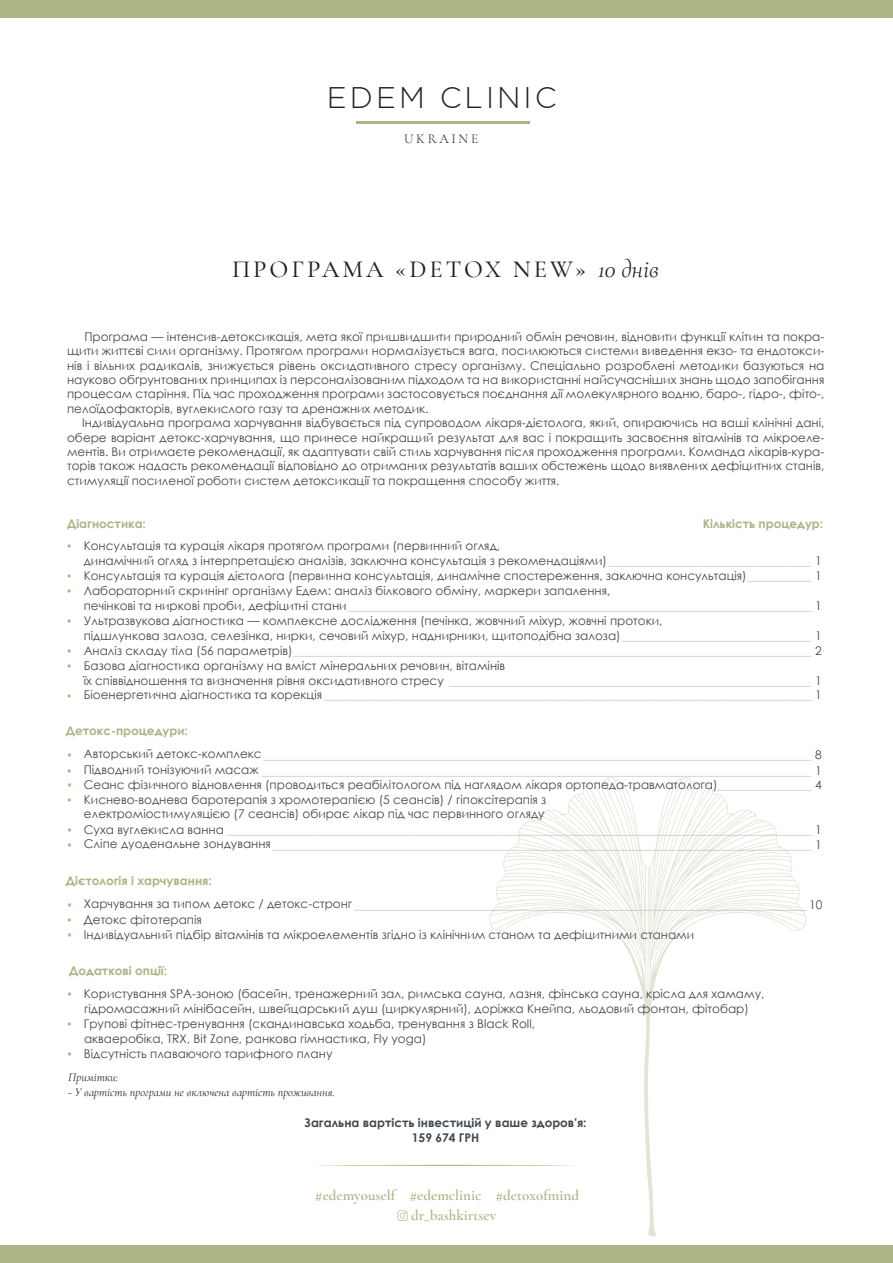
<style>
.page{position:relative;width:893px;height:1263px;background:#fff}
.page>*{position:absolute;margin:0;border:0;box-sizing:border-box;transform-origin:0 0}
.t1{font:300 29.7px "Gotham Pro";letter-spacing:.1em;color:#231f20}
.t2{font:500 24.6px "Cormorant Garamond";letter-spacing:.12em;color:#231f20}
.t3{font:600 15px/19.8px "Cormorant Garamond";color:#abb485}
.t4{font:300 13.5px "Cormorant Garamond";letter-spacing:.2em;color:#231f20}
.t5{font:12px/14.4px "Century Gothic";color:#41494e}
.t6{font:12px/15px "Century Gothic";color:#b5bbc0;text-align:right;scale:1.06 1}
.t7{font:12px "Century Gothic";color:#b5bbc0;scale:.17 1}
.t8{font:12px "Century Gothic";color:#b5bbc0;scale:.77 1}
.t9{font:12px "Century Gothic";color:#b5bbc0;scale:.91 1}
.t10{font:12px "Century Gothic";color:#b5bbc0;scale:1.1 1}
.t11{font:12px/15px "Century Gothic";color:#b5bbc0;scale:1.45 1}
.t12{font:700 12px "Century Gothic";color:#abb485}
.t13{font:italic 12px "Cormorant Garamond";color:#231f20}
.t14{font:700 12px/14.4px "Century Gothic";color:#41494e;text-align:center}
.s1{font-weight:400;font-style:italic}
.s2{font-weight:700;color:#abb485}
.s3{color:#b5bbc0}
.s4{color:#41494e}
</style>
<div class="page">
<svg style="left:489px;top:777px;width:317px;height:460px"></svg>
<hr style="left:356px;top:121px;width:174px;height:3px;background:#abb485">
<div style="left:0;top:1245px;width:893px;height:18px;background:#abb485"></div>
<div style="left:0;top:0;width:893px;height:17px;background:#abb485"></div>
<svg style="left:318px;top:1165px;width:261px;height:1px"></svg>
<svg style="left:397px;top:1210px;width:11px;height:11px"></svg>
<h1 class="t1" style="left:327px;top:82px;width:231px">EDEM CLINIC</h1>
<p class="t4" style="left:404px;top:130px;width:76px">UKRAINE</p>
<h2 class="t2" style="left:232px;top:254px;width:429px">ПРОГРАМА «DETOX NEW» <span class="s1">10 днів</span></h2>
<p class="t5" style="left:67px;top:329px;width:759px;text-align:justify;text-indent:17px">Програма — інтенсив-детоксикація, мета якої пришвидшити природний обмін речовин, відновити функції клітин та покра&shy;щити життєві сили організму. Протягом програми нормалізується вага, посилюються системи виведення екзо- та ендотокси&shy;нів і вільних радикалів, знижується рівень оксидативного стресу організму. Спеціально розроблені методики базуються на науково обґрунтованих принципах із персоналізованим підходом та на використанні найсучасніших знань щодо запобігання процесам старіння. Під час проходження програми застосовується поєднання дії молекулярного водню, баро-, гідро-, фіто-, пелоїдофакторів, вуглекислого газу та дренажних методик.</p>
<p class="t5" style="left:67px;top:415px;width:759px;text-align:justify;text-indent:15px">Індивідуальна програма харчування відбувається під супроводом лікаря-дієтолога, який, опираючись на ваші клінічні дані, обере варіант детокс-харчування, що принесе найкращий результат для вас і покращить засвоєння вітамінів та мікроеле&shy;ментів. Ви отримаєте рекомендації, як адаптувати свій стиль харчування після проходження програми. Команда лікарів-кура&shy;торів також надасть рекомендації відповідно до отриманих результатів ваших обстежень щодо виявлених дефіцитних станів, стимуляції посиленої роботи систем детоксикації та покращення способу життя.</p>
<p class="t12" style="left:67px;top:514px;width:80px">Діагностика:</p>
<p class="t12" style="left:703px;top:514px;width:122px">Кількість процедур:</p>
<p class="t5" style="left:84px;top:538px;width:740px;line-height:15px;text-indent:-16px"><span class="s2">▪</span> Консультація та курація лікаря протягом програми (первинний огляд,<br>динамічний огляд з інтерпретацією аналізів, заключна консультація з рекомендаціями)<span class="s3">___________________________________________________________________________________</span> 1</p>
<p class="t5" style="left:67px;top:569px;width:756px"><span class="s2">▪</span> Консультація та курація дієтолога (первинна консультація, динамічне спостереження, заключна консультація)<span class="s3">______________________________________________________________________________________________</span> 1</p>
<p class="t5" style="left:84px;top:583px;width:739px;line-height:15px;text-indent:-16px"><span class="s2">▪</span> Лабораторний скринінг організму Едем: аналіз білкового обміну, маркери запалення,<br>печінкові та ниркові проби, дефіцитні стани <span class="s3">_______________________________________________</span> 1</p>
<p class="t5" style="left:84px;top:613px;width:740px;line-height:15px;text-indent:-16px"><span class="s2">▪</span> Ультразвукова діагностика — комплексне дослідження (печінка, жовчний міхур, жовчні протоки,<br>підшлункова залоза, селезінка, нирки, сечовий міхур, наднирники, щитоподібна залоза) <span class="s3">____________________________________________________________________________________________</span> 1</p>
<p class="t11" style="left:67px;top:643px;width:522px"><span class="s2">▪</span> <span class="s4">Аналіз складу тіла (56 параметрів)</span>____________________________________________________________ <span class="s4">2 </span><span class="s2">▪</span></p>
<p class="t12" style="left:67px;top:686px;width:6px">▪</p>
<p class="t5" style="left:84px;top:658px;width:740px;line-height:15px">Базова діагностика організму на вміст мінеральних речовин, вітамінів<br>їх співвідношення та визначення рівня оксидативного стресу <span class="s3">__________________________________________________________________________________________________________</span> 1</p>
<p class="t8" style="left:84px;top:686px;width:960px"><span class="s4">Біоенергетична діагностика та корекція</span>__________________________________________________________________________________________________________ <span class="s4">1</span></p>
<p class="t12" style="left:66px;top:721px;width:124px">Детокс-процедури:</p>
<p class="t10" style="left:67px;top:746px;width:687px"><span class="s2">▪</span> <span class="s4">Авторський детокс-комплекс</span> ___________________________________________________________________________________ <span class="s4">8</span></p>
<p class="t7" style="left:67px;top:776px;width:4440px"><span class="s2">▪</span> <span class="s4">Сеанс фізичного відновлення (проводиться реабілітологом під наглядом лікаря ортопеда-травматолога)</span>______________________________________________________________________________________________ <span class="s4">4</span></p>
<p class="t5" style="left:67px;top:792px;width:480px;text-align:right"><span class="s2">▪</span> Киснево-воднева баротерапія з хромотерапією (5 сеансів) / гіпоксітерапія з електроміостимуляцією (7 сеансів) обирає лікар під час первинного огляду</p>
<p class="t6" style="left:67px;top:822px;width:713px"><span class="s2">▪</span> <span class="s4">Суха вуглекисла ванна</span> ____________________________________________________________________________________________ <span class="s4">1<br>Сліпе дуоденальне зондування</span> ____________________________________________________________________________________________ <span class="s4">1</span></p>
<p class="t12" style="left:67px;top:835px;width:6px">▪</p>
<p class="t12" style="left:66px;top:871px;width:148px">Дієтологія і харчування:</p>
<p class="t9" style="left:67px;top:896px;width:831px"><span class="s2">▪</span> <span class="s4">Харчування за типом детокс / детокс-стронг</span> ___________________________________________________________________________________ <span class="s4">10</span></p>
<p class="t5" style="left:67px;top:912px;width:136px"><span class="s2">▪</span> Детокс фітотерапія</p>
<p class="t5" style="left:67px;top:927px;width:628px"><span class="s2">▪</span> Індивідуальний підбір вітамінів та мікроелементів згідно із клінічним станом та дефіцитними станами</p>
<p class="t12" style="left:69px;top:961px;width:99px">Додаткові опції:</p>
<p class="t5" style="left:67px;top:986px;width:698px;text-align:center"><span class="s2">▪</span> Користування SPA-зоною (басейн, тренажерний зал, римська сауна, лазня, фінська сауна, крісла для хамаму, гідромасажний мінібасейн, швейцарський душ (циркулярний), доріжка Кнейпа, льодовий фонтан, фітобар)</p>
<p class="t5" style="left:67px;top:1046px;width:267px"><span class="s2">▪</span> Відсутність плаваючого тарифного плану</p>
<p class="t5" style="left:84px;top:1016px;width:453px;text-indent:-17px"><span class="s2">▪</span> Групові фітнес-тренування (скандинавська ходьба, тренування з Black Roll, акваеробіка, TRX, Bit Zone, ранкова гімнастика, Fly yoga)</p>
<p class="t13" style="left:68px;top:1070px;width:51px">Примітки:</p>
<p class="t13" style="left:68px;top:1085px;width:268px">- У вартість програми не включена вартість проживання.</p>
<p class="t14" style="left:305px;top:1115px;width:284px">Загальна вартість інвестицій у ваше здоров'я:<br>159 674 ГРН</p>
<p class="t3" style="left:411px;top:1185px;width:169px;text-indent:-96px">#edemyouself #edemclinic #detoxofmind dr_bashkirtsev</p>
</div>
